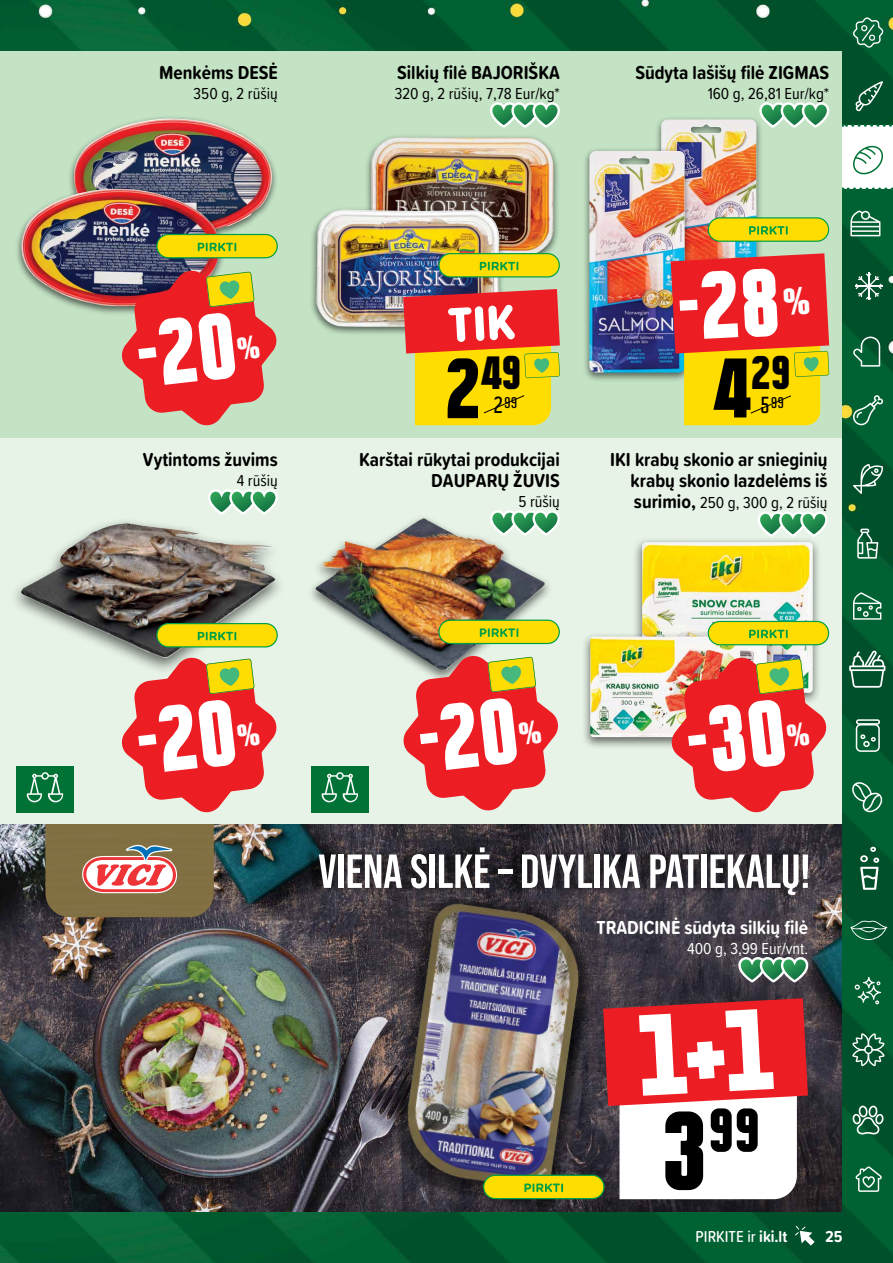
<style>
.page{position:relative;width:893px;height:1263px;background:#fff}
.page>*{position:absolute;margin:0;border:0;box-sizing:border-box;transform-origin:0 0}
.t1{font:900 condensed 77.1px "Politica";color:#000}
.t2{font:900 condensed 55.35px "Politica";color:#000}
.t3{font:900 condensed 42.6px "Politica";color:#000}
.t4{font:700 19.5px/21px "Proxima Soft Cond";color:#000;text-align:right}
.t5{font:700 19.5px "Proxima Soft Cond";color:#fff}
.t6{font:16.5px "Proxima Soft Cond";color:#000}
.t7{font:16.5px "Proxima Soft Cond";color:#fff}
.t8{font:500 16.5px "Proxima Soft Cond";color:#fff}
.t9{font:700 16.5px "Proxima Soft Cond";color:#fff}
.t10{font:700 condensed 14.1px "Politica";color:#000;scale:1.04 1}
.s1{font-size:21.3px}
.s2{font-size:77.1px}
.s3{font-weight:700;font-size:19.5px}
.s4{font-size:100.2px}
.s5{font-weight:700}
</style>
<div class="page">
<img style="left:0;top:0;width:893px;height:1263px">
<svg style="left:794px;top:1225px;width:21px;height:20px"></svg>
<svg style="left:855px;top:1166px;width:27px;height:26px"></svg>
<svg style="left:855px;top:977px;width:26px;height:27px"></svg>
<svg style="left:852px;top:782px;width:30px;height:30px"></svg>
<svg style="left:860px;top:847px;width:19px;height:43px"></svg>
<svg style="left:853px;top:592px;width:28px;height:28px"></svg>
<svg style="left:857px;top:529px;width:21px;height:30px"></svg>
<svg style="left:853px;top:464px;width:30px;height:30px"></svg>
<svg style="left:853px;top:395px;width:30px;height:30px"></svg>
<svg style="left:855px;top:273px;width:27px;height:27px"></svg>
<svg style="left:850px;top:210px;width:30px;height:26px"></svg>
<svg style="left:855px;top:81px;width:28px;height:30px"></svg>
<svg style="left:852px;top:17px;width:31px;height:31px"></svg>
<svg style="left:852px;top:1033px;width:32px;height:33px"></svg>
<svg style="left:852px;top:1105px;width:32px;height:29px"></svg>
<svg style="left:849px;top:650px;width:36px;height:38px"></svg>
<svg style="left:850px;top:920px;width:37px;height:20px"></svg>
<svg style="left:853px;top:337px;width:27px;height:30px"></svg>
<div style="left:856px;top:724px;width:24px;height:28px;border:2px solid #fff;border-radius:4px"></div>
<div style="left:856px;top:719px;width:24px;height:6px;border:2px solid #fff;border-radius:2px"></div>
<svg style="left:860px;top:734px;width:5px;height:5px"></svg>
<svg style="left:871px;top:737px;width:5px;height:5px"></svg>
<div style="left:863px;top:741px;width:7px;height:6px;border:2px solid #fff;border-radius:50%"></div>
<div style="left:842px;top:125px;width:51px;height:64px;background:#fff"></div>
<svg style="left:842px;top:187px;width:51px;height:3px"></svg>
<svg style="left:842px;top:124px;width:51px;height:3px"></svg>
<svg style="left:853px;top:145px;width:30px;height:30px"></svg>
<div style="left:0;top:51px;width:842px;height:1161px;background:#c4e3c5"></div>
<div style="left:0;top:438px;width:842px;height:387px;background:#e7f3e7"></div>
<div style="left:632px;top:537px;width:189px;height:169px;background:#000;opacity:.58"></div>
<img style="left:642px;top:542px;width:171px;height:114px">
<div style="left:581px;top:632px;width:194px;height:118px;background:#000;opacity:.58"></div>
<img style="left:590px;top:637px;width:177px;height:100px">
<div style="left:364px;top:134px;width:196px;height:131px;background:#000;opacity:.58"></div>
<img style="left:371px;top:137px;width:183px;height:117px">
<div style="left:309px;top:206px;width:196px;height:131px;background:#000;opacity:.58"></div>
<img style="left:316px;top:210px;width:184px;height:117px">
<div style="left:67px;top:115px;width:211px;height:130px;background:#000;opacity:.58"></div>
<img style="left:74px;top:119px;width:199px;height:116px">
<div style="left:15px;top:185px;width:211px;height:131px;background:#000;opacity:.58"></div>
<img style="left:21px;top:189px;width:199px;height:117px">
<svg style="left:490px;top:102px;width:70px;height:26px"></svg>
<svg style="left:403px;top:289px;width:157px;height:136px;background:#ec972f"></svg>
<img style="left:0;top:825px;width:842px;height:387px">
<img style="left:308px;top:902px;width:368px;height:314px">
<svg style="left:737px;top:955px;width:72px;height:29px;background:#628d75"></svg>
<svg style="left:45px;top:825px;width:169px;height:92px;background:#977a58"></svg>
<img style="left:303px;top:839px;width:504px;height:63px">
<svg style="left:319px;top:854px;width:17px;height:34px"></svg>
<div style="left:338px;top:854px;width:6px;height:34px;background:#fff"></div>
<svg style="left:348px;top:854px;width:54px;height:34px;background:#a6a4a6"></svg>
<svg style="left:411px;top:854px;width:16px;height:34px"></svg>
<div style="left:430px;top:854px;width:5px;height:34px;background:#fff"></div>
<svg style="left:439px;top:847px;width:50px;height:41px;background:#848285"></svg>
<hr style="left:498px;top:869px;width:14px;height:4px;background:#fff">
<svg style="left:522px;top:854px;width:70px;height:34px;background:#939094"></svg>
<div style="left:595px;top:854px;width:5px;height:34px;background:#fff"></div>
<svg style="left:604px;top:854px;width:36px;height:34px"></svg>
<svg style="left:650px;top:854px;width:49px;height:34px;background:#99989b"></svg>
<div style="left:701px;top:854px;width:6px;height:34px;background:#fff"></div>
<svg style="left:710px;top:854px;width:98px;height:41px;background:#8b898c"></svg>
<div style="left:654px;top:115px;width:110px;height:236px;background:#000;opacity:.58"></div>
<img style="left:661px;top:119px;width:96px;height:134px">
<div style="left:582px;top:147px;width:110px;height:236px;background:#000;opacity:.58"></div>
<img style="left:589px;top:151px;width:96px;height:221px">
<svg style="left:758px;top:102px;width:72px;height:28px"></svg>
<svg style="left:756px;top:511px;width:72px;height:28px"></svg>
<img style="left:21px;top:523px;width:255px;height:133px">
<img style="left:316px;top:518px;width:229px;height:138px">
<div style="left:16px;top:766px;width:58px;height:46px;background:#007236"></div>
<svg style="left:27px;top:772px;width:36px;height:30px"></svg>
<div style="left:311px;top:766px;width:58px;height:46px;background:#007236"></div>
<svg style="left:322px;top:772px;width:36px;height:30px"></svg>
<svg style="left:489px;top:510px;width:71px;height:28px"></svg>
<svg style="left:208px;top:489px;width:70px;height:26px"></svg>
<div style="left:484px;top:1175px;width:120px;height:23px;background:#fd0;border-radius:12px"></div>
<div style="left:483px;top:1175px;width:122px;height:24px;border:1px solid #009f47;border-radius:12px"></div>
<svg style="left:524px;top:1183px;width:39px;height:9px"></svg>
<div style="left:157px;top:624px;width:120px;height:23px;background:#fd0;border-radius:12px"></div>
<div style="left:156px;top:623px;width:122px;height:24px;border:1px solid #009f47;border-radius:12px"></div>
<svg style="left:198px;top:632px;width:38px;height:8px"></svg>
<div style="left:439px;top:620px;width:120px;height:23px;background:#fd0;border-radius:12px"></div>
<div style="left:438px;top:620px;width:122px;height:24px;border:1px solid #009f47;border-radius:12px"></div>
<svg style="left:480px;top:628px;width:38px;height:9px"></svg>
<div style="left:708px;top:621px;width:121px;height:24px;background:#fd0;border-radius:12px"></div>
<div style="left:708px;top:621px;width:121px;height:24px;border:1px solid #009f47;border-radius:12px"></div>
<svg style="left:749px;top:630px;width:39px;height:8px"></svg>
<div style="left:708px;top:218px;width:121px;height:23px;background:#fd0;border-radius:12px"></div>
<div style="left:708px;top:217px;width:121px;height:25px;border:1px solid #009f47;border-radius:12px"></div>
<svg style="left:749px;top:226px;width:39px;height:9px"></svg>
<div style="left:439px;top:254px;width:120px;height:23px;background:#fd0;border-radius:12px"></div>
<div style="left:438px;top:253px;width:122px;height:24px;border:1px solid #009f47;border-radius:12px"></div>
<svg style="left:480px;top:262px;width:38px;height:8px"></svg>
<div style="left:157px;top:234px;width:120px;height:24px;background:#fd0;border-radius:12px"></div>
<div style="left:156px;top:234px;width:122px;height:24px;border:1px solid #009f47;border-radius:12px"></div>
<svg style="left:198px;top:243px;width:38px;height:8px"></svg>
<svg style="left:120px;top:269px;width:157px;height:157px"></svg>
<svg style="left:603px;top:998px;width:205px;height:201px;background:#e08286"></svg>
<svg style="left:671px;top:253px;width:158px;height:172px;background:#ea7424"></svg>
<svg style="left:670px;top:656px;width:157px;height:157px"></svg>
<svg style="left:121px;top:656px;width:156px;height:157px"></svg>
<svg style="left:401px;top:654px;width:157px;height:157px"></svg>
<p class="t4" style="left:159px;top:62px;width:120px">Menkėms DESĖ</p>
<p class="t6" style="left:194px;top:81px;width:86px">350 g, 2 rūšių</p>
<p class="t4" style="left:397px;top:62px;width:164px">Silkių filė BAJORIŠKA</p>
<p class="t6" style="left:395px;top:81px;width:166px">320 g, 2 rūšių, 7,78 Eur/kg*</p>
<p class="t4" style="left:635px;top:62px;width:195px">Sūdyta lašišų filė ZIGMAS</p>
<p class="t6" style="left:708px;top:81px;width:123px">160 g, 26,81 Eur/kg*</p>
<p class="t4" style="left:143px;top:448px;width:136px">Vytintoms žuvims</p>
<p class="t6" style="left:237px;top:468px;width:43px">4 rūšių</p>
<h3 class="t3" style="left:481px;top:339px;width:42px">49</h3>
<h1 class="t1" style="left:445px;top:328px;width:38px">2</h1>
<p class="t10" style="left:493px;top:392px;width:24px"><span class="s1">2</span>99</p>
<p class="t4" style="left:359px;top:448px;width:202px">Karštai rūkytai produkcijai<br>DAUPARŲ ŽUVIS</p>
<p class="t6" style="left:518px;top:489px;width:43px">5 rūšių</p>
<h3 class="t3" style="left:714px;top:339px;width:78px"><span class="s2">4</span>29</h3>
<p class="t10" style="left:760px;top:392px;width:24px"><span class="s1">5</span>99</p>
<p class="t4" style="left:610px;top:448px;width:219px">IKI krabų skonio ar snieginių krabų skonio lazdelėms iš</p>
<p class="t6" style="left:634px;top:490px;width:195px"><span class="s3">surimio,</span> 250 g, 300 g, 2 rūšių</p>
<p class="t5" style="left:596px;top:913px;width:213px">TRADICINĖ sūdyta silkių filė</p>
<p class="t7" style="left:687px;top:936px;width:123px">400 g, 3,99 Eur/vnt.</p>
<h2 class="t2" style="left:661px;top:1087px;width:101px"><span class="s4">3</span>99</h2>
<p class="t8" style="left:696px;top:1224px;width:93px">PIRKITE ir <span class="s5">iki.lt</span></p>
<p class="t9" style="left:826px;top:1224px;width:19px">25</p>
</div>
